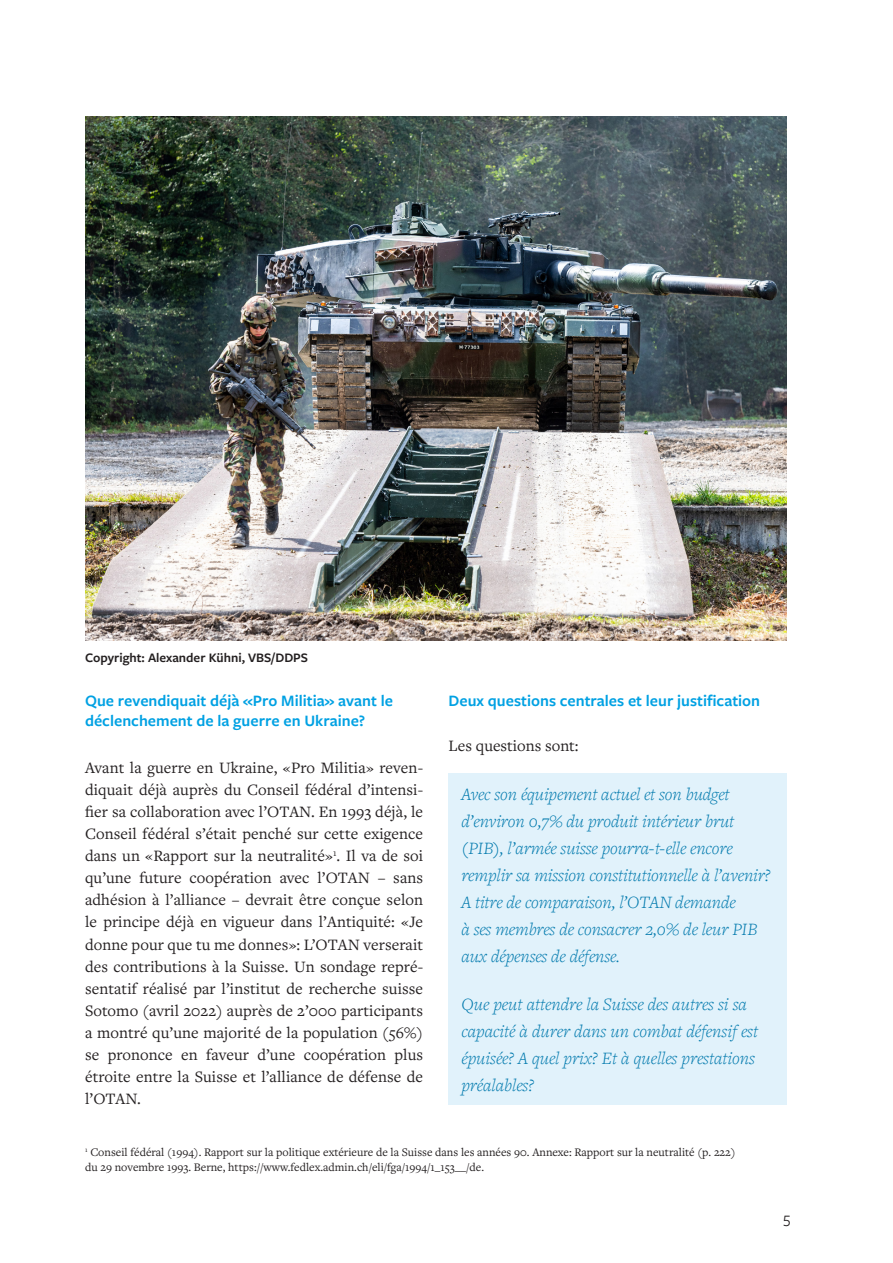
<style>
.page{position:relative;width:893px;height:1263px;background:#fff}
.page>*{position:absolute;margin:0;border:0;box-sizing:border-box;transform-origin:0 0}
.Bodytext_kursiv{font:italic 300 18px/27px "Freight Text Pro";letter-spacing:-.005em;color:#0079ad}
.Bodytext{font:16.5px/22px "Freight Text Pro";letter-spacing:.005em;color:#231f20;text-align:justify}
.Titel{font:600 16.5px/19.5px "Freight Sans Pro";color:#00a1e3}
.t1{font:16.5px "Freight Sans Pro";color:#231f20}
.Bildlegende{font:600 13.5px "Freight Sans Pro";color:#231f20}
.Fusszeile{font:12px/14.4px "Freight Text Pro";color:#231f20}
</style>
<div class="page">
<div style="left:449px;top:773px;width:338px;height:331px;background:#e1f2fb"></div>
<img style="left:85px;top:117px;width:702px;height:523px">
<p class="Bildlegende" style="left:85px;top:648px;width:225px">Copyright: Alexander Kühni, VBS/DDPS</p>
<p class="Titel" style="left:85px;top:690px;width:309px">Que revendiquait déjà «Pro Militia» avant le déclenchement de la guerre en Ukraine?</p>
<p class="Bodytext" style="left:85px;top:756px;width:340px">Avant la guerre en Ukraine, «Pro Militia» reven&shy;diquait déjà auprès du Conseil fédéral d’intensi&shy;fier sa collaboration avec l’OTAN. En 1993 déjà, le Conseil fédéral s’était penché sur cette exigence dans un «Rapport sur la neutralité»<sup>1</sup>. Il va de soi qu’une future coopération avec l’OTAN – sans adhésion à l’alliance – devrait être conçue selon le principe déjà en vigueur dans l’Antiquité: «Je donne pour que tu me donnes»: L’OTAN verserait des contributions à la Suisse. Un sondage repré&shy;sentatif réalisé par l’institut de recherche suisse Sotomo (avril 2022) auprès de 2’000 participants a montré qu’une majorité de la population (56%) se prononce en faveur d’une coopération plus étroite entre la Suisse et l’alliance de défense de l’OTAN.</p>
<p class="Titel" style="left:449px;top:690px;width:313px">Deux questions centrales et leur justification</p>
<p class="Bodytext" style="left:449px;top:734px;width:132px">Les questions sont:</p>
<p class="Bodytext_kursiv" style="left:461px;top:780px;width:311px">Avec son équipement actuel et son budget d’environ 0,7% du produit intérieur brut (PIB), l’armée suisse pourra-t-elle encore remplir sa mission constitutionnelle à l’avenir?<br>A titre de comparaison, l’OTAN demande<br>à ses membres de consacrer 2,0% de leur PIB aux dépenses de défense.</p>
<p class="Bodytext_kursiv" style="left:461px;top:990px;width:298px">Que peut attendre la Suisse des autres si sa capacité à durer dans un combat défensif est épuisée? A quel prix? Et à quelles prestations préalables?</p>
<p class="Fusszeile" style="left:85px;top:1145px;width:652px"><sup>1</sup> Conseil fédéral (1994). Rapport sur la politique extérieure de la Suisse dans les années 90. Annexe: Rapport sur la neutralité (p. 222) du 29 novembre 1993. Berne, https://www.fedlex.admin.ch/eli/fga/1994/1_153__/de.</p>
<p class="t1" style="left:783px;top:1210px;width:10px">5</p>
</div>
